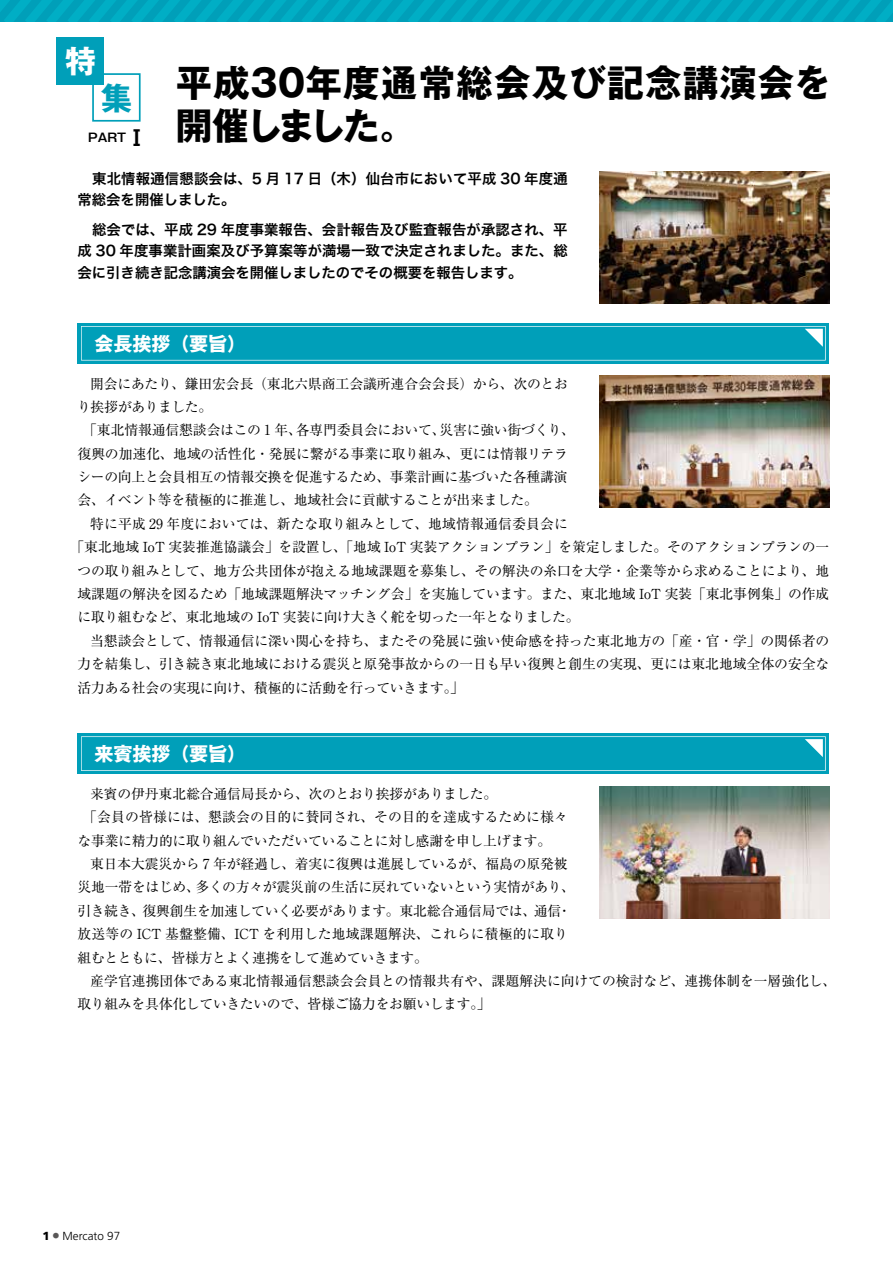
<style>
.page{position:relative;width:893px;height:1263px;background:#fff}
.page>*{position:absolute;margin:0;border:0;box-sizing:border-box;transform-origin:0 0}
.t1{font:700 37.2px/42.5px "Gothic MB101 Pro";letter-spacing:.035em;color:#000}
.t2{font:700 31.2px "Gothic MB101 Pro";color:#009fb9}
.t3{font:700 31.2px "Gothic MB101 Pro";color:#fff}
.t4{font:700 19.2px "Gothic MB101 Pro";letter-spacing:-.005em;color:#fff}
.t5{font:14.4px/21.3px "Hira Kaku Pro W6";color:#000}
.t6{font:13.8px "Ryumin Pro";letter-spacing:-.01em;color:#000}
.t7{font:13.8px "Ryumin Pro";letter-spacing:.01em;color:#000}
.t8{font:700 11.85px "Gothic MB101 Pro De";color:#000}
.t9{font:300 11.7px "Frutiger LT";color:#000}
.s1{font-size:21.3px}
.s2{font-weight:900}
.s3{font-family:"Futo Go B101 Pro";font-weight:700;font-size:6.45px;color:#595757}
</style>
<div class="page">
<svg style="left:0;top:0;width:893px;height:21px;background:#00a6bf"></svg>
<div style="left:92px;top:73px;width:49px;height:49px;background:#fff;border:2px solid #009fb9"></div>
<div style="left:57px;top:38px;width:47px;height:47px;background:#009fb9"></div>
<div style="left:78px;top:323px;width:751px;height:41px;background:linear-gradient(to right,#009fb9,#009fb9)"></div>
<div style="left:81px;top:326px;width:745px;height:34px;background:#009fb9"></div>
<div style="left:78px;top:733px;width:751px;height:41px;background:#009fb9"></div>
<svg style="left:81px;top:736px;width:745px;height:35px"></svg>
<img style="left:600px;top:171px;width:229px;height:132px">
<img style="left:600px;top:375px;width:229px;height:132px">
<img style="left:600px;top:787px;width:229px;height:131px">
<h2 class="t3" style="left:65px;top:36px;width:33px">特</h2>
<h2 class="t2" style="left:101px;top:72px;width:33px">集</h2>
<p class="t8" style="left:88px;top:128px;width:61px">PART<span class="s1">Ⅰ</span></p>
<h1 class="t1" style="left:176px;top:57px;width:656px">平成30年度通常総会及び記念講演会を開催しました。</h1>
<p class="t5" style="left:78px;top:167px;width:492px">　東北情報通信懇談会は、5 月 17 日（木）仙台市において平成 30 年度通常総会を開催しました。</p>
<p class="t5" style="left:78px;top:218px;width:492px;text-align:justify">　総会では、平成 29 年度事業報告、会計報告及び監査報告が承認され、平成 30 年度事業計画案及び予算案等が満場一致で決定されました。また、総会に引き続き記念講演会を開催しましたのでその概要を報告します。</p>
<h3 class="t4" style="left:94px;top:327px;width:153px">会長挨拶（要旨）</h3>
<p class="t6" style="left:90px;top:372px;width:479px">開会にあたり、鎌田宏会長（東北六県商工会議所連合会会長）から、次のとお</p>
<p class="t6" style="left:77px;top:396px;width:137px">り挨拶がありました。</p>
<p class="t6" style="left:83px;top:419px;width:493px">「東北情報通信懇談会はこの 1 年、各専門委員会において、災害に強い街づくり、</p>
<p class="t6" style="left:78px;top:443px;width:492px">復興の加速化、地域の活性化・発展に繋がる事業に取り組み、更には情報リテラ</p>
<p class="t6" style="left:77px;top:466px;width:492px">シーの向上と会員相互の情報交換を促進するため、事業計画に基づいた各種講演</p>
<p class="t6" style="left:78px;top:489px;width:462px">会、イベント等を積極的に推進し、地域社会に貢献することが出来ました。</p>
<p class="t6" style="left:90px;top:513px;width:479px">特に平成 29 年度においては、新たな取り組みとして、地域情報通信委員会に</p>
<p class="t6" style="left:71px;top:536px;width:760px">「東北地域 IoT 実装推進協議会」を設置し、「地域 IoT 実装アクションプラン」を策定しました。そのアクションプランの一</p>
<p class="t6" style="left:77px;top:560px;width:753px">つの取り組みとして、地方公共団体が抱える地域課題を募集し、その解決の糸口を大学・企業等から求めることにより、地</p>
<p class="t6" style="left:78px;top:583px;width:753px">域課題の解決を図るため「地域課題解決マッチング会」を実施しています。また、東北地域 IoT 実装「東北事例集」の作成</p>
<p class="t6" style="left:77px;top:606px;width:504px">に取り組むなど、東北地域の IoT 実装に向け大きく舵を切った一年となりました。</p>
<p class="t6" style="left:90px;top:630px;width:741px">当懇談会として、情報通信に深い関心を持ち、またその発展に強い使命感を持った東北地方の「産・官・学」の関係者の</p>
<p class="t6" style="left:78px;top:653px;width:753px">力を結集し、引き続き東北地域における震災と原発事故からの一日も早い復興と創生の実現、更には東北地域全体の安全な</p>
<p class="t6" style="left:78px;top:676px;width:388px">活力ある社会の実現に向け、積極的に活動を行っていきます。」</p>
<h3 class="t4" style="left:94px;top:738px;width:153px">来賓挨拶（要旨）</h3>
<p class="t6" style="left:90px;top:783px;width:409px">来賓の伊丹東北総合通信局長から、次のとおり挨拶がありました。</p>
<p class="t6" style="left:83px;top:806px;width:486px">「会員の皆様には、懇談会の目的に賛同され、その目的を達成するために様々</p>
<p class="t6" style="left:77px;top:830px;width:475px">な事業に精力的に取り組んでいただいていることに対し感謝を申し上げます。</p>
<p class="t6" style="left:90px;top:853px;width:479px">東日本大震災から 7 年が経過し、着実に復興は進展しているが、福島の原発被</p>
<p class="t6" style="left:78px;top:876px;width:499px">災地一帯をはじめ、多くの方々が震災前の生活に戻れていないという実情があり、</p>
<p class="t6" style="left:77px;top:900px;width:495px">引き続き、復興創生を加速していく必要があります。東北総合通信局では、通信・</p>
<p class="t7" style="left:78px;top:923px;width:492px">放送等の ICT 基盤整備、ICT を利用した地域課題解決、これらに積極的に取り</p>
<p class="t6" style="left:78px;top:946px;width:352px">組むとともに、皆様方とよく連携をして進めていきます。</p>
<p class="t6" style="left:90px;top:970px;width:748px">産学官連携団体である東北情報通信懇談会会員との情報共有や、課題解決に向けての検討など、連携体制を一層強化し、</p>
<p class="t6" style="left:78px;top:993px;width:415px">取り組みを具体化していきたいので、皆様ご協力をお願いします。」</p>
<p class="t9" style="left:43px;top:1229px;width:79px"><span class="s2">1</span> <span class="s3">●</span> Mercato 97</p>
</div>
